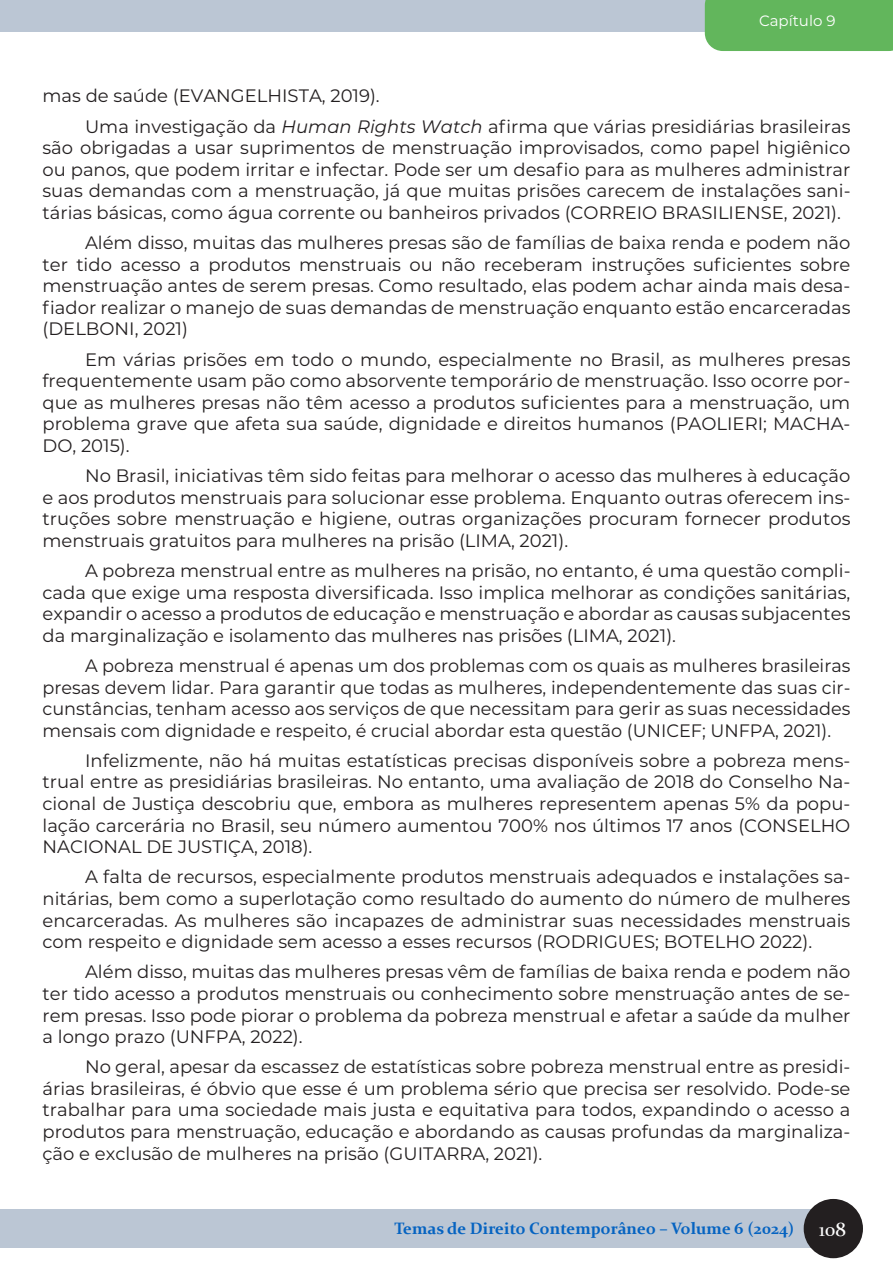
<style>
.page{position:relative;width:893px;height:1263px;background:#fff}
.page>*{position:absolute;margin:0;border:0;box-sizing:border-box;transform-origin:0 0}
.t1{font:19.5px "Constantia";color:#fff}
.t2{font:18px/21.6px "Montserrat";color:#231f20;text-align:justify}
.t3{font:700 16.5px "Constantia";color:#0563c1}
.t4{font:15px "Montserrat";color:#fff}
.s1{font-style:italic}
</style>
<div class="page">
<div style="left:0;top:0;width:893px;height:32px;background:#bbc6d4"></div>
<div style="left:705px;top:0;width:188px;height:51px;background:#62b65c"></div>
<div style="left:0;top:1209px;width:815px;height:39px;background:#bbc6d4"></div>
<div style="left:804px;top:1199px;width:59px;height:59px;background:#231f20;border-radius:50%"></div>
<p class="t4" style="left:759px;top:11px;width:78px">Capítulo 9</p>
<p class="t2" style="left:85px;top:80px;width:767px;line-height:30.2px;text-indent:-43px">mas de saúde (EVANGELHISTA, 2019).<br>Uma investigação da <span class="s1">Human Rights Watch</span> afirma que várias presidiárias brasileiras</p>
<p class="t2" style="left:43px;top:136px;width:809px">são obrigadas a usar suprimentos de menstruação improvisados, como papel higiênico ou panos, que podem irritar e infectar. Pode ser um desafio para as mulheres administrar suas demandas com a menstruação, já que muitas prisões carecem de instalações sani&shy;tárias básicas, como água corrente ou banheiros privados (CORREIO BRASILIENSE, 2021).</p>
<p class="t2" style="left:43px;top:231px;width:809px;text-indent:43px">Além disso, muitas das mulheres presas são de famílias de baixa renda e podem não ter tido acesso a produtos menstruais ou não receberam instruções suficientes sobre menstruação antes de serem presas. Como resultado, elas podem achar ainda mais desa&shy;fiador realizar o manejo de suas demandas de menstruação enquanto estão encarceradas (DELBONI, 2021)</p>
<p class="t2" style="left:43px;top:348px;width:809px;text-indent:43px">Em várias prisões em todo o mundo, especialmente no Brasil, as mulheres presas frequentemente usam pão como absorvente temporário de menstruação. Isso ocorre por&shy;que as mulheres presas não têm acesso a produtos suficientes para a menstruação, um problema grave que afeta sua saúde, dignidade e direitos humanos (PAOLIERI; MACHA-DO, 2015).</p>
<p class="t2" style="left:43px;top:464px;width:809px;text-indent:43px">No Brasil, iniciativas têm sido feitas para melhorar o acesso das mulheres à educação e aos produtos menstruais para solucionar esse problema. Enquanto outras oferecem ins&shy;truções sobre menstruação e higiene, outras organizações procuram fornecer produtos menstruais gratuitos para mulheres na prisão (LIMA, 2021).</p>
<p class="t2" style="left:43px;top:559px;width:809px;text-indent:43px">A pobreza menstrual entre as mulheres na prisão, no entanto, é uma questão compli&shy;cada que exige uma resposta diversificada. Isso implica melhorar as condições sanitárias, expandir o acesso a produtos de educação e menstruação e abordar as causas subjacentes da marginalização e isolamento das mulheres nas prisões (LIMA, 2021).</p>
<p class="t2" style="left:43px;top:654px;width:809px;text-indent:43px">A pobreza menstrual é apenas um dos problemas com os quais as mulheres brasileiras presas devem lidar. Para garantir que todas as mulheres, independentemente das suas cir&shy;cunstâncias, tenham acesso aos serviços de que necessitam para gerir as suas necessidades mensais com dignidade e respeito, é crucial abordar esta questão (UNICEF; UNFPA, 2021).</p>
<p class="t2" style="left:43px;top:749px;width:809px;text-indent:43px">Infelizmente, não há muitas estatísticas precisas disponíveis sobre a pobreza mens&shy;trual entre as presidiárias brasileiras. No entanto, uma avaliação de 2018 do Conselho Na&shy;cional de Justiça descobriu que, embora as mulheres representem apenas 5% da popu&shy;lação carcerária no Brasil, seu número aumentou 700% nos últimos 17 anos (CONSELHO NACIONAL DE JUSTIÇA, 2018).</p>
<p class="t2" style="left:43px;top:865px;width:809px;text-indent:43px">A falta de recursos, especialmente produtos menstruais adequados e instalações sa&shy;nitárias, bem como a superlotação como resultado do aumento do número de mulheres encarceradas. As mulheres são incapazes de administrar suas necessidades menstruais com respeito e dignidade sem acesso a esses recursos (RODRIGUES; BOTELHO 2022).</p>
<p class="t2" style="left:43px;top:960px;width:809px;text-indent:43px">Além disso, muitas das mulheres presas vêm de famílias de baixa renda e podem não ter tido acesso a produtos menstruais ou conhecimento sobre menstruação antes de se&shy;rem presas. Isso pode piorar o problema da pobreza menstrual e afetar a saúde da mulher a longo prazo (UNFPA, 2022).</p>
<p class="t2" style="left:43px;top:1055px;width:809px;text-indent:43px">No geral, apesar da escassez de estatísticas sobre pobreza menstrual entre as presidi&shy;árias brasileiras, é óbvio que esse é um problema sério que precisa ser resolvido. Pode-se trabalhar para uma sociedade mais justa e equitativa para todos, expandindo o acesso a produtos para menstruação, educação e abordando as causas profundas da marginaliza&shy;ção e exclusão de mulheres na prisão (GUITARRA, 2021).</p>
<p class="t3" style="left:394px;top:1217px;width:401px">Temas de Direito Contemporâneo – Volume 6 (2024)</p>
<p class="t1" style="left:819px;top:1216px;width:29px">108</p>
</div>
